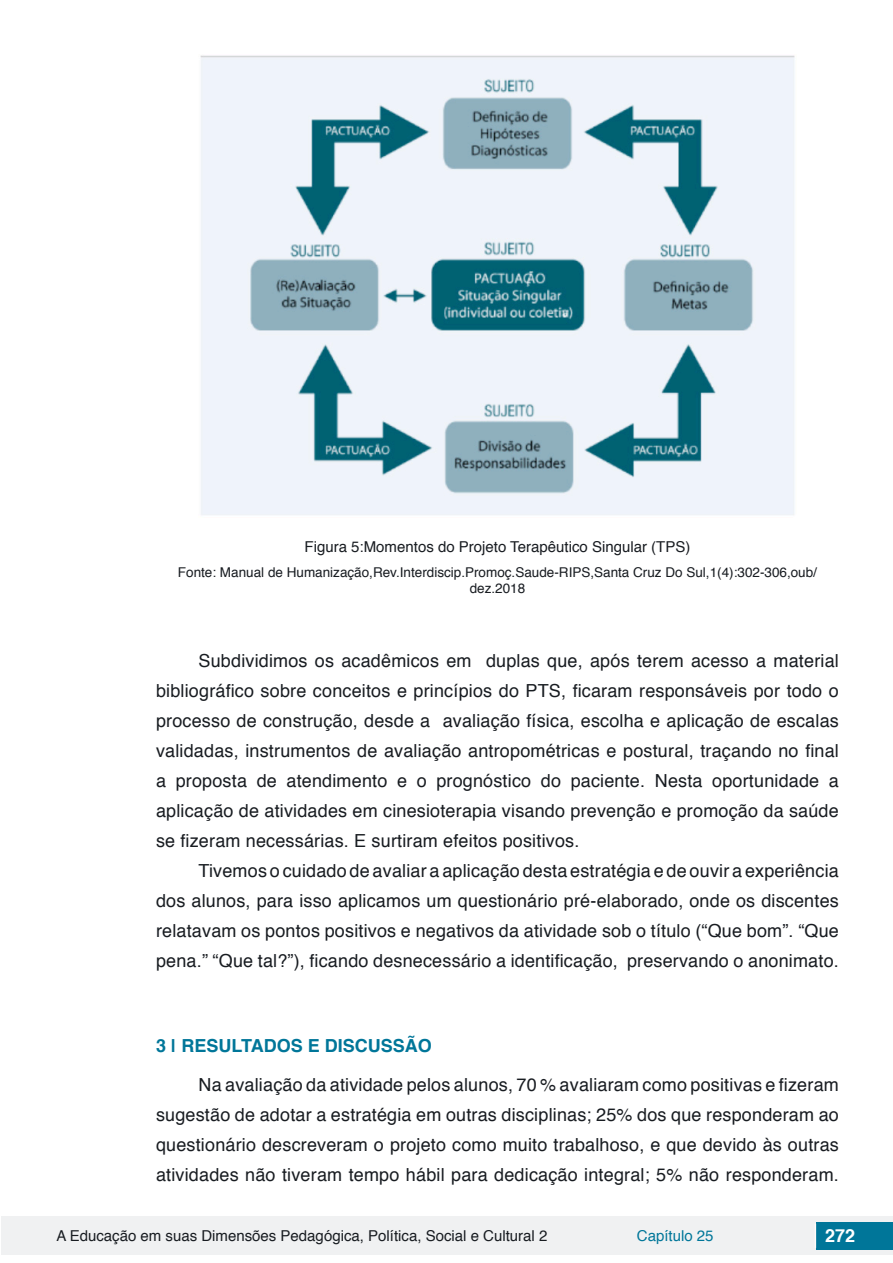
<style>
.page{position:relative;width:893px;height:1263px;background:#fff}
.page>*{position:absolute;margin:0;border:0;box-sizing:border-box;transform-origin:0 0}
.txt{font:18px/30px "Helvetica";letter-spacing:.01em;color:#181c21;text-align:justify}
.t1{font:700 18px "Helvetica";color:#007699}
.t2{font:700 18px "Helvetica";color:#fff}
.ref_tabelas{font:15px "Helvetica";color:#181c21}
.t3{font:15px "Helvetica";color:#007699}
.tab_fonte{font:13.5px/16.2px "Helvetica";color:#181c21;text-align:center}
</style>
<div class="page">
<div style="left:1px;top:1216px;width:891px;height:38px;background:#f0f1f2"></div>
<div style="left:816px;top:1222px;width:77px;height:27px;background:#007699"></div>
<svg style="left:815px;top:1224px;width:1px;height:24px"></svg>
<img style="left:200px;top:55px;width:595px;height:460px">
<p class="ref_tabelas" style="left:305px;top:536px;width:387px">Figura 5:Momentos do Projeto Terapêutico Singular (TPS)</p>
<p class="tab_fonte" style="left:178px;top:565px;width:641px">Fonte: Manual de Humanização,Rev.Interdiscip.Promoç.Saude-RIPS,Santa Cruz Do Sul,1(4):302-306,oub/ dez.2018</p>
<p class="txt" style="left:156px;top:646px;width:684px;text-indent:43px">Subdividimos os acadêmicos em duplas que, após terem acesso a material bibliográfico sobre conceitos e princípios do PTS, ficaram responsáveis por todo o processo de construção, desde a avaliação física, escolha e aplicação de escalas validadas, instrumentos de avaliação antropométricas e postural, traçando no final a proposta de atendimento e o prognóstico do paciente. Nesta oportunidade a aplicação de atividades em cinesioterapia visando prevenção e promoção da saúde se fizeram necessárias. E surtiram efeitos positivos.</p>
<p class="txt" style="left:156px;top:856px;width:684px;text-indent:43px">Tivemos o cuidado de avaliar a aplicação desta estratégia e de ouvir a experiência dos alunos, para isso aplicamos um questionário pré-elaborado, onde os discentes relatavam os pontos positivos e negativos da atividade sob o título (“Que bom”. “Que pena.” “Que tal?”), ficando desnecessário a identificação, preservando o anonimato.</p>
<p class="t1" style="left:156px;top:1031px;width:277px">3 | RESULTADOS E DISCUSSÃO</p>
<p class="txt" style="left:156px;top:1070px;width:684px;text-indent:43px">Na avaliação da atividade pelos alunos, 70 % avaliaram como positivas e fizeram sugestão de adotar a estratégia em outras disciplinas; 25% dos que responderam ao questionário descreveram o projeto como muito trabalhoso, e que devido às outras atividades não tiveram tempo hábil para dedicação integral; 5% não responderam.</p>
<p class="ref_tabelas" style="left:56px;top:1224px;width:493px">A Educação em suas Dimensões Pedagógica, Política, Social e Cultural 2</p>
<p class="t3" style="left:637px;top:1224px;width:78px">Capítulo 25</p>
<p class="t2" style="left:825px;top:1221px;width:32px">272</p>
</div>
